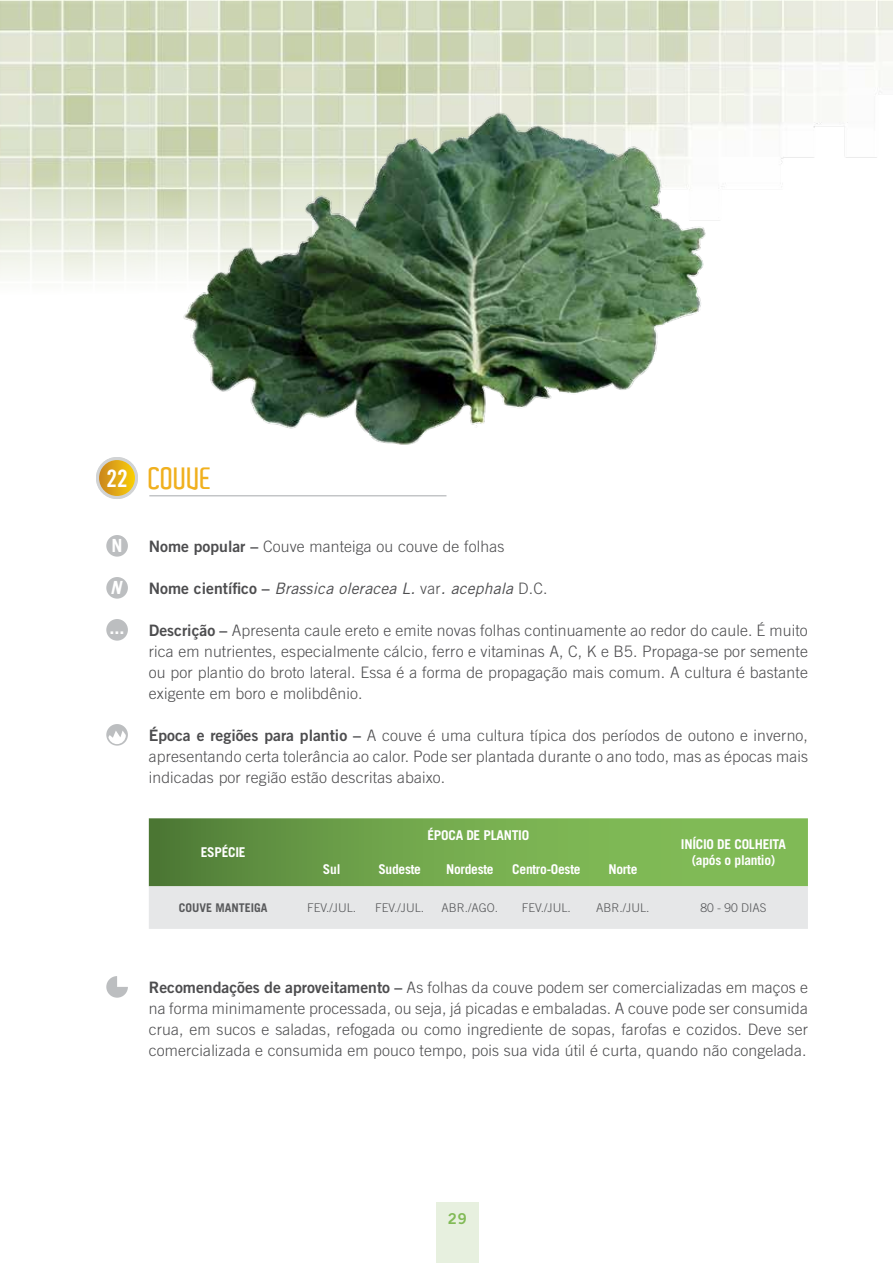
<style>
.page{position:relative;width:893px;height:1263px;background:#fff}
.page>*{position:absolute;margin:0;border:0;box-sizing:border-box;transform-origin:0 0}
.t1{font:600 30px "Aldo";color:#f0b01e}
.t2{font:24px "Trade Gothic LT Std Bd Cn 20";color:#fff}
.t3{font:700 18.15px "Trade Gothic LT Std";color:#fff}
.t4{font:italic 700 18.15px "Trade Gothic LT Std";color:#fff}
.t5{font:300 15.75px/21px "Trade Gothic LT Std";letter-spacing:.01em;color:#4d4d4f;text-align:justify}
.t6{font:italic 15.75px "Trade Gothic LT Std";letter-spacing:.01em;color:#4d4d4f}
.t7{font:15px "Trade Gothic LT Std Bd 2";color:#81ba56}
.t8{font:700 13.5px/16.2px "Trade Gothic LT Std";letter-spacing:-.02em;color:#fff;text-align:center}
.t9{font:300 12px "Trade Gothic LT Std";color:#58595b}
.t10{font:700 12px "Trade Gothic LT Std";color:#58595b}
.s1{font-family:"Trade Gothic LT Std Bd Cn 20";font-weight:400;font-size:24px;color:#fff}
.s2{font-family:"Trade Gothic LT Std Bd 2";font-weight:400}
.s3{font-family:"Trade Gothic LT Std Bd 2";font-style:normal}
.s4{font-weight:300;font-style:normal}
</style>
<div class="page">
<img style="left:0;top:0;width:893px;height:281px">
<div style="left:436px;top:1202px;width:43px;height:61px;background:#e7f0df"></div>
<div style="left:106px;top:577px;width:22px;height:22px;background:#bcbec0;border-radius:50%"></div>
<div style="left:106px;top:535px;width:22px;height:22px;background:#bcbec0;border-radius:50%"></div>
<hr style="left:149px;top:496px;width:297px;height:1px;background:#a7a9ac">
<div style="left:106px;top:619px;width:22px;height:22px;background:#bcbec0;border-radius:50%"></div>
<svg style="left:149px;top:818px;width:659px;height:111px;background:#9ebf89"></svg>
<div style="left:106px;top:724px;width:22px;height:22px;background:#bcbec0;border-radius:50%"></div>
<svg style="left:108px;top:731px;width:18px;height:13px"></svg>
<svg style="left:106px;top:976px;width:22px;height:22px"></svg>
<div style="left:96px;top:457px;width:42px;height:42px;background:#d1d3d4;border-radius:50%"></div>
<svg style="left:99px;top:460px;width:36px;height:36px"></svg>
<img style="left:179px;top:85px;width:556px;height:360px">
<h1 class="t1" style="left:112px;top:461px;width:100px"><span class="s1">1</span> COUVE</h1>
<h2 class="t2" style="left:106px;top:463px;width:23px">22</h2>
<p class="t3" style="left:112px;top:535px;width:13px">N</p>
<p class="t4" style="left:110px;top:577px;width:13px">N</p>
<p class="t3" style="left:110px;top:616px;width:17px">...</p>
<p class="t5" style="left:149px;top:535px;width:357px"><span class="s2">Nome popular –</span> Couve manteiga ou couve de folhas</p>
<p class="t6" style="left:149px;top:578px;width:400px"><span class="s3">Nome científico –</span> Brassica oleracea L. <span class="s4">var</span>. acephala <span class="s4">D.C.</span></p>
<p class="t5" style="left:149px;top:619px;width:661px"><span class="s2">Descrição –</span> Apresenta caule ereto e emite novas folhas continuamente ao redor do caule. É muito rica em nutrientes, especialmente cálcio, ferro e vitaminas A, C, K e B5. Propaga-se por semente ou por plantio do broto lateral. Essa é a forma de propagação mais comum. A cultura é bastante exigente em boro e molibdênio.</p>
<p class="t5" style="left:149px;top:724px;width:661px"><span class="s2">Época e regiões para plantio –</span> A couve é uma cultura típica dos períodos de outono e inverno, apresentando certa tolerância ao calor. Pode ser plantada durante o ano todo, mas as épocas mais indicadas por região estão descritas abaixo.</p>
<p class="t8" style="left:201px;top:844px;width:46px">ESPÉCIE</p>
<p class="t8" style="left:427px;top:827px;width:103px">ÉPOCA DE PLANTIO</p>
<p class="t8" style="left:323px;top:861px;width:19px">Sul</p>
<p class="t8" style="left:378px;top:861px;width:44px">Sudeste</p>
<p class="t8" style="left:446px;top:861px;width:49px">Nordeste</p>
<p class="t8" style="left:512px;top:861px;width:70px">Centro-Oeste</p>
<p class="t8" style="left:608px;top:861px;width:30px">Norte</p>
<p class="t8" style="left:681px;top:836px;width:107px">INÍCIO DE COLHEITA (após o plantio)</p>
<p class="t10" style="left:179px;top:900px;width:54px">Couve Manteiga</p>
<p class="t9" style="left:307px;top:900px;width:50px">fev./jul .</p>
<p class="t9" style="left:375px;top:900px;width:50px">fev./jul .</p>
<p class="t9" style="left:441px;top:900px;width:9px">abr</p>
<p class="t9" style="left:465px;top:900px;width:16px">./ago</p>
<p class="t9" style="left:495px;top:900px;width:5px">.</p>
<p class="t9" style="left:522px;top:900px;width:50px">fev./jul .</p>
<p class="t9" style="left:596px;top:900px;width:9px">abr</p>
<p class="t9" style="left:620px;top:900px;width:31px">./jul.</p>
<p class="t9" style="left:700px;top:900px;width:48px">80 - 90 dias</p>
<p class="t5" style="left:149px;top:976px;width:661px"><span class="s2">Recomendações de aproveitamento –</span> As folhas da couve podem ser comercializadas em maços e na forma minimamente processada, ou seja, já picadas e embaladas. A couve pode ser consumida crua, em sucos e saladas, refogada ou como ingrediente de sopas, farofas e cozidos. Deve ser comercializada e consumida em pouco tempo, pois sua vida útil é curta, quando não congelada.</p>
<p class="t7" style="left:448px;top:1209px;width:21px">29</p>
</div>
